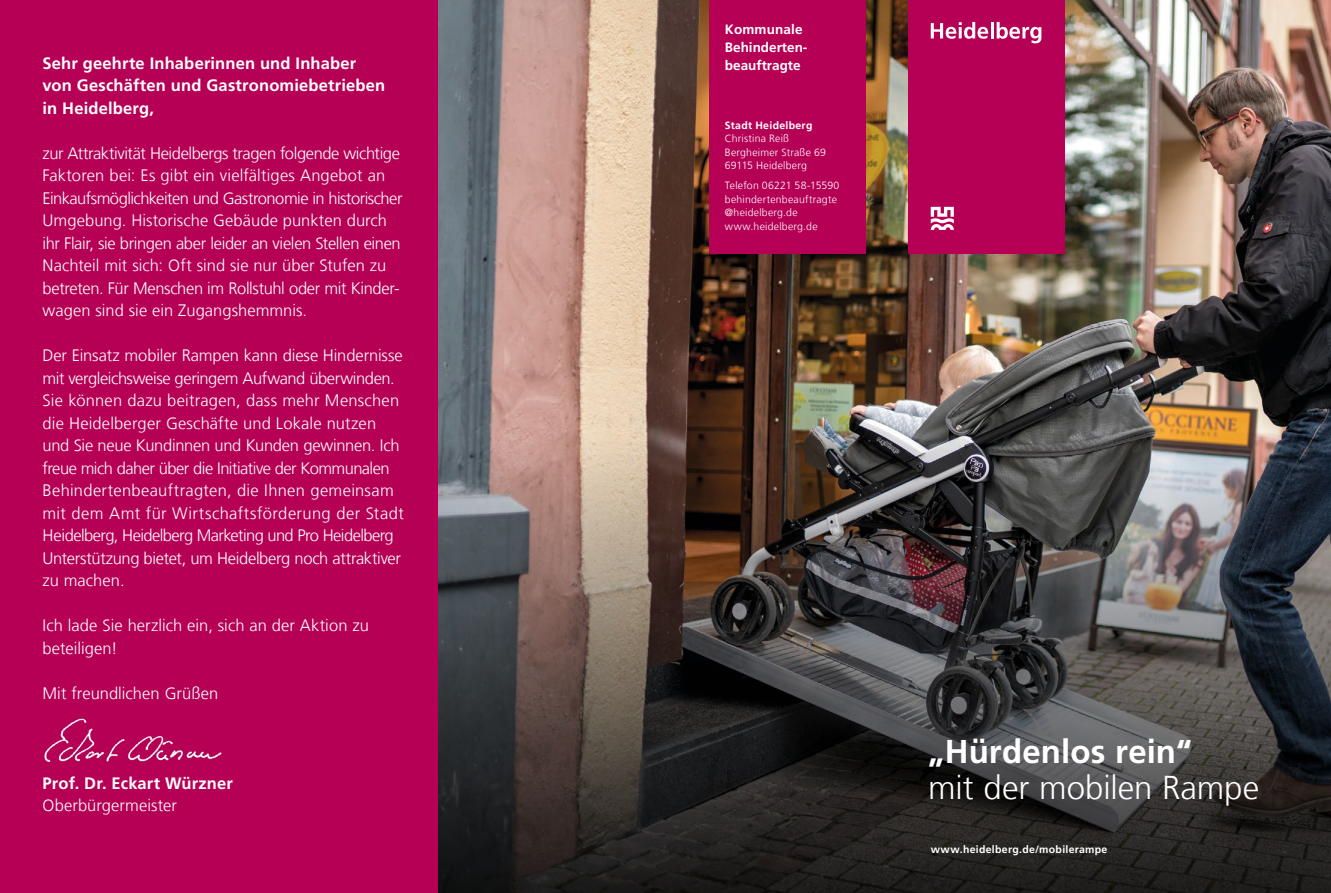
<style>
.page{position:relative;width:1331px;height:893px;background:#fff}
.page>*{position:absolute;margin:0;border:0;box-sizing:border-box;transform-origin:0 0}
.Titel_Unterzeile_22p{font:300 33px "Frutiger LT Com";letter-spacing:-.005em;color:#fff}
.Titel_Unterzeile_22p-2{font:700 33px "Frutiger LT Com";letter-spacing:.005em;color:#fff}
.Fließtext_9pt_Frutig{font:300 16.5px/22.5px "Frutiger LT Com";letter-spacing:-.005em;color:#fff}
.Fließtext_9pt_Frutig-2{font:700 16.5px/22.5px "Frutiger LT Com";letter-spacing:.01em;color:#fff}
.Markenband_Amtsangab{font:700 13.5px/18px "Frutiger LT Com";color:#fff}
.Markenband_Anschrift{font:300 10.5px/13.5px "Frutiger LT Com";letter-spacing:.02em;color:#fff}
.Titel_Webadresse_7pt{font:700 10.5px "Frutiger LT Com";letter-spacing:.03em;color:#fff}
.Markenband_Stadt_Hei{font:700 10.5px "Frutiger LT Com";letter-spacing:.03em;color:#fff}
</style>
<div class="page">
<img style="left:438px;top:0;width:893px;height:434px">
<img style="left:438px;top:434px;width:893px;height:459px">
<div style="left:709px;top:0;width:157px;height:253px;background:#b60056"></div>
<div style="left:0;top:0;width:438px;height:893px;background:#b60056"></div>
<img style="left:44px;top:718px;width:178px;height:45px">
<div style="left:908px;top:0;width:156px;height:253px;background:#b60056"></div>
<svg style="left:931px;top:22px;width:110px;height:21px"></svg>
<svg style="left:931px;top:207px;width:23px;height:23px"></svg>
<p class="Fließtext_9pt_Frutig-2" style="left:43px;top:52px;width:344px">Sehr geehrte Inhaberinnen und Inhaber von Geschäften und Gastronomiebetrieben in Heidelberg,</p>
<p class="Fließtext_9pt_Frutig" style="left:43px;top:142px;width:361px">zur Attraktivität Heidelbergs tragen folgende wichtige Faktoren bei: Es gibt ein vielfältiges Angebot an Einkaufsmöglichkeiten und Gastronomie in historischer Umgebung. Historische Gebäude punkten durch ihr Flair, sie bringen aber leider an vielen Stellen einen Nachteil mit sich: Oft sind sie nur über Stufen zu betreten. Für Menschen im Rollstuhl oder mit Kinder&shy;wagen sind sie ein Zugangshemmnis.</p>
<p class="Fließtext_9pt_Frutig" style="left:43px;top:344px;width:363px">Der Einsatz mobiler Rampen kann diese Hindernisse mit vergleichsweise geringem Aufwand überwinden.<br>Sie können dazu beitragen, dass mehr Menschen die Heidelberger Geschäfte und Lokale nutzen und Sie neue Kundinnen und Kunden gewinnen. Ich freue mich daher über die Initiative der Kommunalen Behindertenbeauftragten, die Ihnen gemeinsam mit dem Amt für Wirtschaftsförderung der Stadt Heidelberg, Heidelberg Marketing und Pro Heidelberg Unterstützung bietet, um Heidelberg noch attraktiver zu machen.</p>
<p class="Fließtext_9pt_Frutig" style="left:43px;top:614px;width:328px">Ich lade Sie herzlich ein, sich an der Aktion zu beteiligen!</p>
<p class="Fließtext_9pt_Frutig" style="left:43px;top:682px;width:177px">Mit freundlichen Grüßen</p>
<p class="Fließtext_9pt_Frutig-2" style="left:43px;top:772px;width:192px">Prof. Dr. Eckart Würzner</p>
<p class="Fließtext_9pt_Frutig" style="left:43px;top:794px;width:136px">Oberbürgermeister</p>
<p class="Markenband_Amtsangab" style="left:725px;top:20px;width:84px">Kommunale<br>Behinderten&shy;beauftragte</p>
<p class="Markenband_Stadt_Hei" style="left:725px;top:119px;width:89px">Stadt Heidelberg</p>
<p class="Markenband_Anschrift" style="left:725px;top:132px;width:102px">Christina Reiß<br>Bergheimer Straße 69</p>
<p class="Markenband_Anschrift" style="left:725px;top:159px;width:83px">69115 Heidelberg</p>
<p class="Markenband_Anschrift" style="left:725px;top:179px;width:116px">Telefon 06221 58-15590 behindertenbeauftragte @heidelberg.de</p>
<p class="Markenband_Anschrift" style="left:725px;top:220px;width:94px">www.heidelberg.de</p>
<p class="Titel_Unterzeile_22p-2" style="left:928px;top:732px;width:265px">„Hürdenlos rein“</p>
<p class="Titel_Unterzeile_22p" style="left:928px;top:768px;width:332px">mit der mobilen Rampe</p>
<p class="Titel_Webadresse_7pt" style="left:931px;top:843px;width:178px">www.heidelberg.de/mobilerampe</p>
</div>
